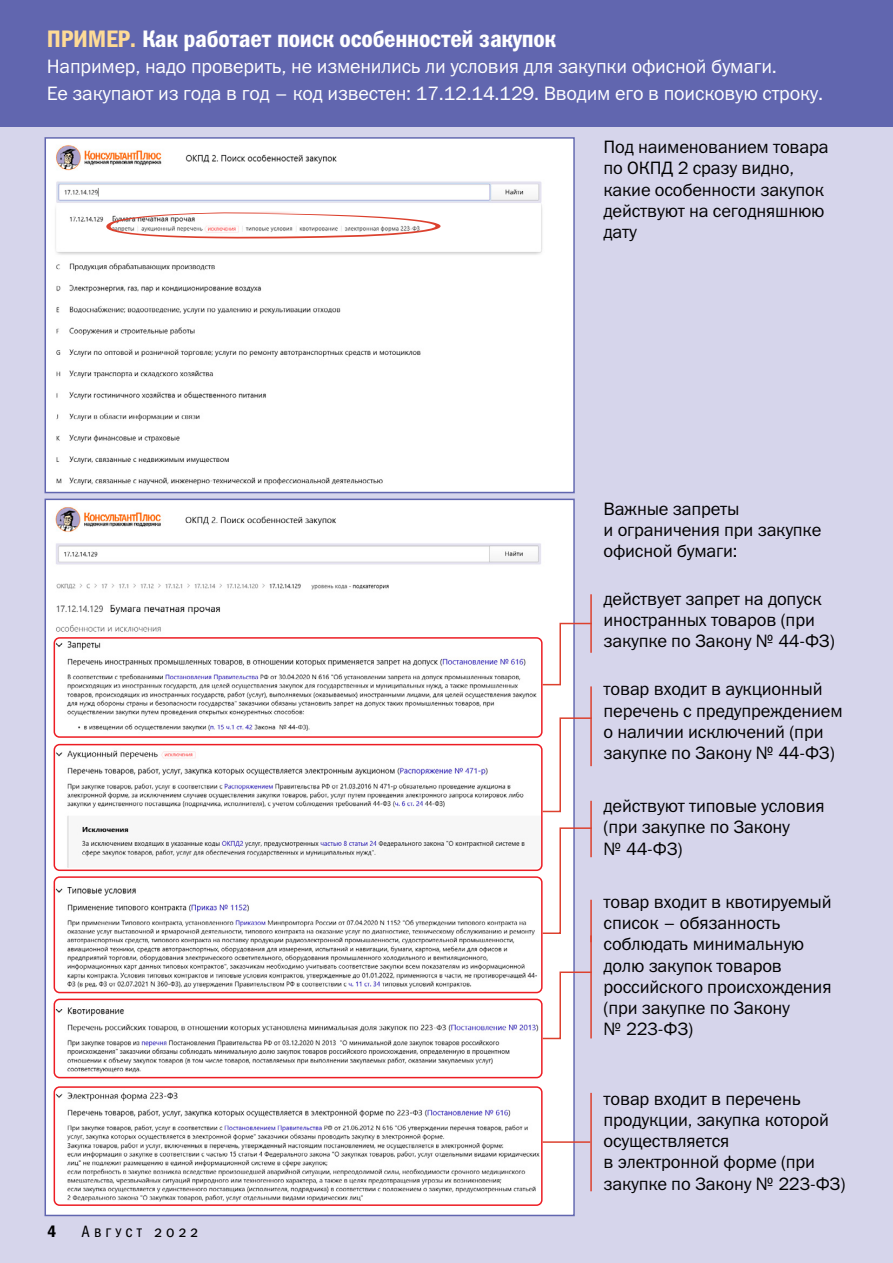
<style>
.page{position:relative;width:893px;height:1263px;background:#fff}
.page>*{position:absolute;margin:0;border:0;box-sizing:border-box;transform-origin:0 0}
.t1{font:24px "Franklin Gothic Demi Cond C";letter-spacing:-.01em;color:#fff}
.t2{font:19.5px/26.5px "Franklin Gothic Book C";letter-spacing:-.01em;color:#fff}
.t3{font:18px/21.3px "Franklin Gothic Book C";letter-spacing:-.01em;color:#000}
.t4{font:16.5px "Franklin Gothic Book Cond SCC";letter-spacing:.25em;color:#000}
.t5{font:16.5px "Franklin Gothic Demi Cond C";color:#000}
.s1{color:#ffdb96}
</style>
<div class="page">
<div style="left:0;top:95px;width:893px;height:1168px;background:#d6d5eb"></div>
<div style="left:0;top:0;width:893px;height:126px;background:#6166af"></div>
<img style="left:48px;top:140px;width:524px;height:350px">
<div style="left:45px;top:137px;width:530px;height:356px;border:2px solid #6166af"></div>
<img style="left:48px;top:502px;width:524px;height:711px">
<div style="left:54px;top:637px;width:489px;height:101px;border:2px solid #ed1d24;border-radius:5px"></div>
<div style="left:54px;top:744px;width:489px;height:127px;border:2px solid #ed1d24;border-radius:5px"></div>
<div style="left:54px;top:876px;width:489px;height:117px;border:2px solid #ed1d24;border-radius:5px"></div>
<div style="left:54px;top:998px;width:489px;height:80px;border:2px solid #ed1d24;border-radius:5px"></div>
<div style="left:54px;top:1086px;width:489px;height:120px;border:2px solid #ed1d24;border-radius:5px"></div>
<svg style="left:106px;top:212px;width:335px;height:27px;background:#f0dfdd"></svg>
<hr style="left:590px;top:594px;width:2px;height:59px;background:#dc412e">
<hr style="left:590px;top:686px;width:2px;height:80px;background:#dc412e">
<hr style="left:590px;top:801px;width:2px;height:56px;background:#dc412e">
<hr style="left:590px;top:935px;width:2px;height:103px;background:#dc412e">
<hr style="left:590px;top:1093px;width:2px;height:98px;background:#dc412e">
<svg style="left:541px;top:622px;width:51px;height:64px"></svg>
<svg style="left:541px;top:717px;width:51px;height:96px"></svg>
<svg style="left:541px;top:827px;width:51px;height:108px"></svg>
<svg style="left:541px;top:971px;width:51px;height:69px"></svg>
<hr style="left:543px;top:1141px;width:47px;height:2px;background:#dc412e">
<h1 class="t1" style="left:47px;top:25px;width:511px"><span class="s1">ПРИМЕР.</span> Как работает поиск особенностей закупок</h1>
<p class="t2" style="left:47px;top:53px;width:778px">Например, надо проверить, не изменились ли условия для закупки офисной бумаги.<br>Ее закупают из года в год – код известен: 17.12.14.129. Вводим его в поисковую строку.</p>
<p class="t3" style="left:603px;top:136px;width:227px">Под наименованием товара по ОКПД 2 сразу видно, какие особенности закупок действуют на сегодняшнюю дату</p>
<p class="t3" style="left:603px;top:497px;width:219px">Важные запреты<br>и ограничения при закупке офисной бумаги:</p>
<p class="t3" style="left:603px;top:588px;width:233px">действует запрет на допуск иностранных товаров (при закупке по Закону № 44-ФЗ)</p>
<p class="t3" style="left:603px;top:678px;width:241px">товар входит в аукционный перечень с предупреждением о наличии исключений (при закупке по Закону № 44-ФЗ)</p>
<p class="t3" style="left:603px;top:795px;width:223px">действуют типовые условия (при закупке по Закону<br>№ 44-ФЗ)</p>
<p class="t3" style="left:603px;top:891px;width:230px">товар входит в квотируемый список – обязанность соблюдать минимальную долю закупок товаров российского происхождения (при закупке по Закону<br>№ 223-ФЗ)</p>
<p class="t5" style="left:48px;top:1222px;width:10px">4</p>
<p class="t4" style="left:82px;top:1223px;width:118px">Август 2022</p>
<p class="t3" style="left:603px;top:1087px;width:243px">товар входит в перечень продукции, закупка которой осуществляется<br>в электронной форме (при закупке по Закону № 223-ФЗ)</p>
</div>
